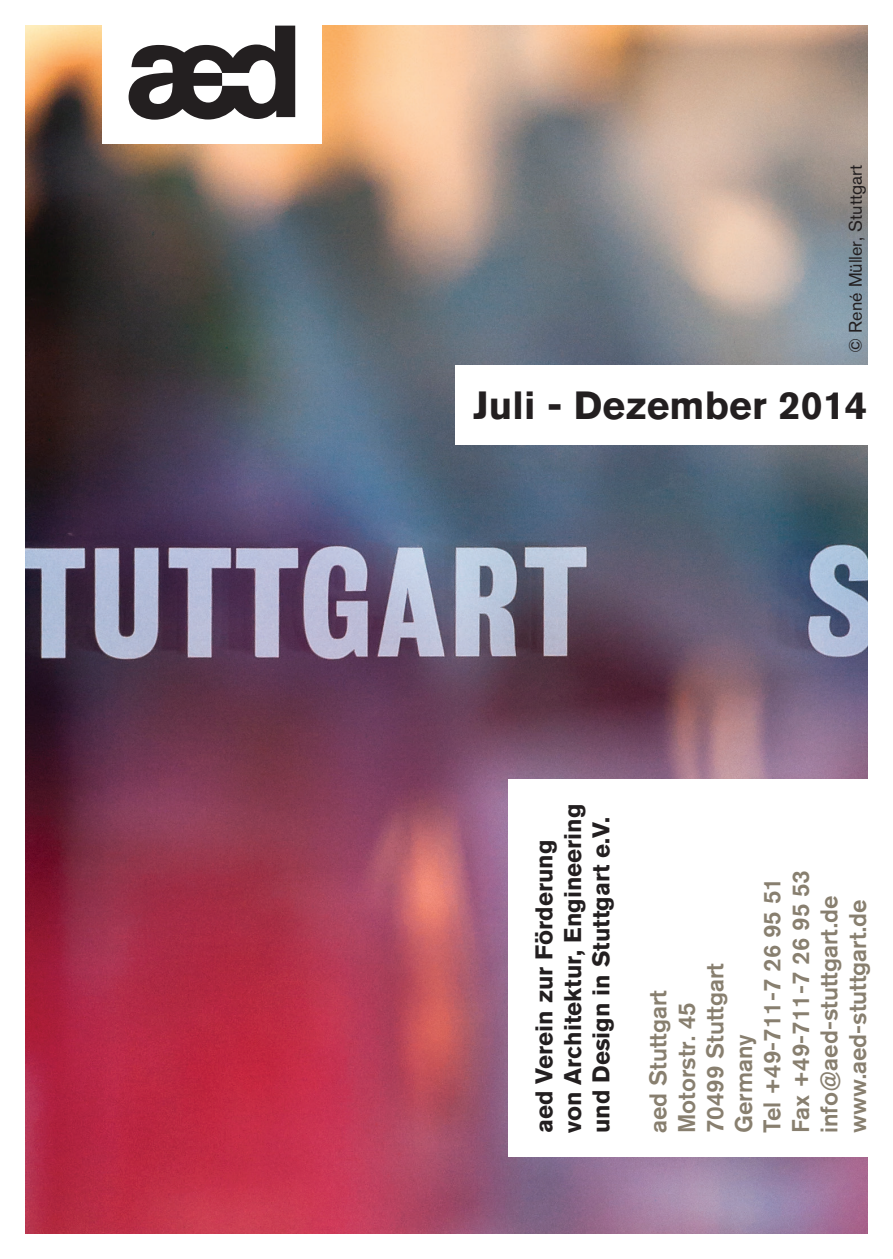
<style>
.page{position:relative;width:893px;height:1259px;background:#fff}
.page>*{position:absolute;margin:0;border:0;box-sizing:border-box;transform-origin:0 0}
.t1{font:700 39px "Akzidenz Grotesk BQ";letter-spacing:.005em;color:#231f20}
.t2{font:500 24px/28.5px "Akzidenz Grotesk BQ";color:#887f6f}
.t3{font:700 24px/28.5px "Akzidenz Grotesk BQ";color:#231f20}
.t4{font:18px "Akzidenz Grotesk BQ";color:#231f20}
</style>
<div class="page">
<img style="left:26px;top:26px;width:841px;height:1207px">
<div style="left:102px;top:0;width:219px;height:143px;background:#fff"></div>
<div style="left:508px;top:779px;width:385px;height:378px;background:#fff"></div>
<div style="left:456px;top:366px;width:437px;height:79px;background:#fff"></div>
<svg style="left:129px;top:26px;width:166px;height:94px"></svg>
<p class="t4" style="left:845px;top:352px;width:189px;rotate:-90deg">© René Müller, Stuttgart</p>
<h1 class="t1" style="left:473px;top:383px;width:395px">Juli - Dezember 2014</h1>
<p class="t3" style="left:530px;top:1133px;width:331px;rotate:-90deg">aed Verein zur Förderung von Architektur, Engineering und Design in Stuttgart e.V.</p>
<p class="t2" style="left:643px;top:1133px;width:265px;rotate:-90deg">aed Stuttgart<br>Motorstr. 45<br>70499 Stuttgart<br>Germany<br>Tel +49-711-7 26 95 51<br>Fax +49-711-7 26 95 53 info@aed-stuttgart.de www.aed-stuttgart.de</p>
</div>
